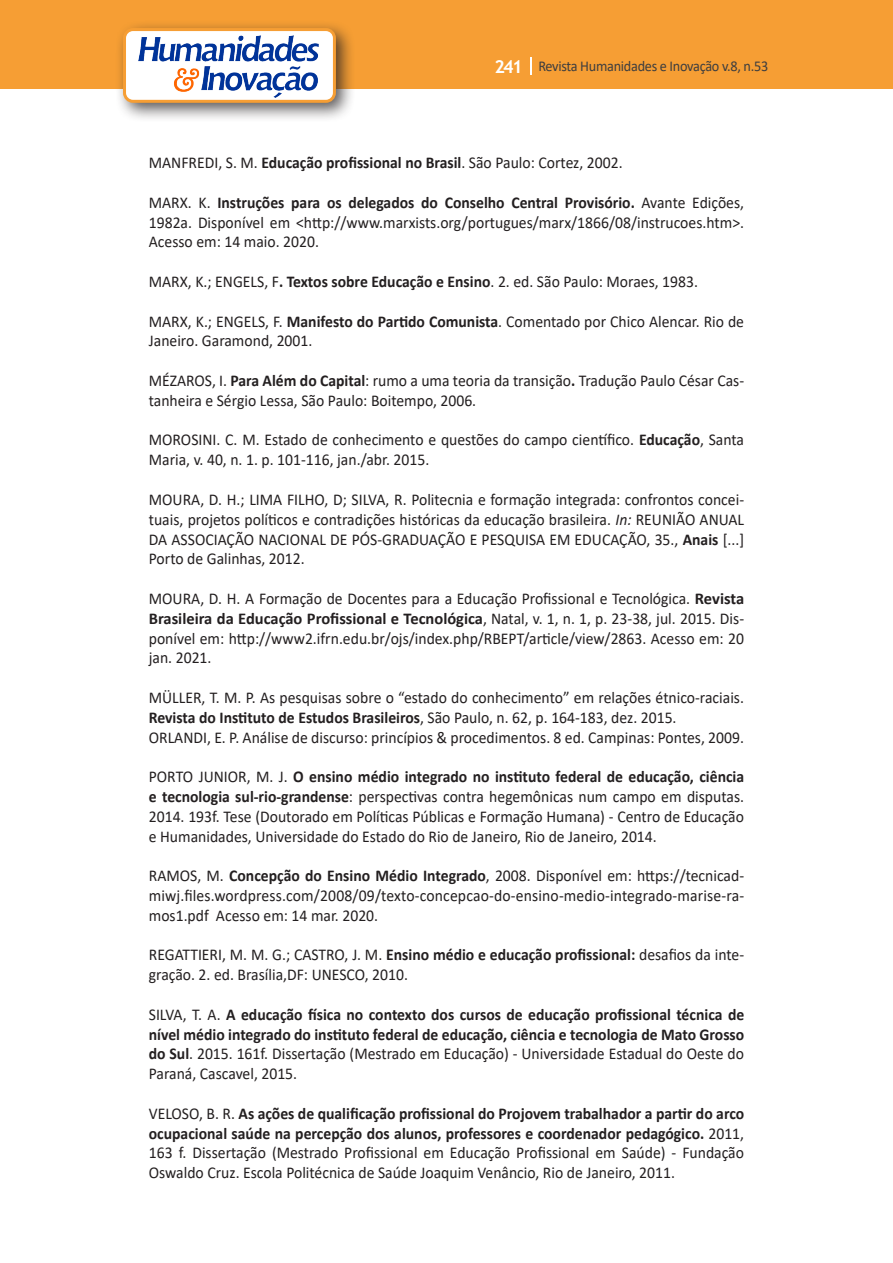
<style>
.page{position:relative;width:893px;height:1263px;background:#fff}
.page>*{position:absolute;margin:0;border:0;box-sizing:border-box;transform-origin:0 0}
.Texto{font:16.5px/19.8px "Calibri";color:#231f20;text-align:justify;scale:.95 1}
.Texto-2{font:700 16.5px/19.8px "Calibri";color:#231f20;text-align:justify;scale:.95 1}
.t1{font:15px "Calibri";letter-spacing:-.02em;color:#3e3e3f;scale:.95 1}
.s1{font-family:"Trebuchet MS";font-weight:700;font-size:18px;color:#fff}
.s2{font-weight:700}
.s3{font-style:italic}
.s4{font-weight:400}
</style>
<div class="page">
<div style="left:0;top:0;width:893px;height:88px;background:#f69e34"></div>
<svg style="left:530px;top:57px;width:2px;height:18px"></svg>
<div style="left:115px;top:20px;width:241px;height:103px;background:#231f20;opacity:.75"></div>
<div style="left:125px;top:30px;width:209px;height:71px;background:#fff;border-radius:9px"></div>
<img style="left:138px;top:35px;width:181px;height:62px">
<div style="left:123px;top:28px;width:213px;height:75px;border:3px solid #f69e34;border-radius:9px"></div>
<p class="t1" style="left:495px;top:56px;width:290px"><span class="s1">241</span> Revista Humanidades e Inovação v.8, n.53</p>
<p class="Texto" style="left:149px;top:152px;width:500px">MANFREDI, S. M. <span class="s2">Educação profissional no Brasil</span>. São Paulo: Cortez, 2002.</p>
<p class="Texto" style="left:149px;top:192px;width:628px">MARX. K. <span class="s2">Instruções para os delegados do Conselho Central Provisório.</span> Avante Edições, 1982a. Disponível em &lt;http://www.marxists.org/portugues/marx/1866/08/instrucoes.htm&gt;.<br>Acesso em: 14 maio. 2020.</p>
<p class="Texto" style="left:149px;top:271px;width:580px">MARX, K.; ENGELS, F<span class="s2">. Textos sobre Educação e Ensino</span>. 2. ed. São Paulo: Moraes, 1983.</p>
<p class="Texto" style="left:149px;top:311px;width:628px">MARX, K.; ENGELS, F. <span class="s2">Manifesto do Partido Comunista</span>. Comentado por Chico Alencar. Rio de<br>Janeiro. Garamond, 2001.</p>
<p class="Texto" style="left:149px;top:370px;width:628px">MÉZAROS, I. <span class="s2">Para Além do Capital</span>: rumo a uma teoria da transição<span class="s2">.</span> Tradução Paulo César Cas&shy;tanheira e Sérgio Lessa, São Paulo: Boitempo, 2006.</p>
<p class="Texto" style="left:149px;top:430px;width:628px">MOROSINI. C. M. Estado de conhecimento e questões do campo científico. <span class="s2">Educação</span>, Santa<br>Maria, v. 40, n. 1. p. 101-116, jan./abr. 2015.</p>
<p class="Texto" style="left:149px;top:489px;width:628px">MOURA, D. H.; LIMA FILHO, D; SILVA, R. Politecnia e formação integrada: confrontos concei&shy;tuais, projetos políticos e contradições históricas da educação brasileira. <span class="s3">In:</span> REUNIÃO ANUAL DA ASSOCIAÇÃO NACIONAL DE PÓS-GRADUAÇÃO E PESQUISA EM EDUCAÇÃO, 35., <span class="s2">Anais</span> [...] Porto de Galinhas, 2012.</p>
<p class="Texto" style="left:149px;top:588px;width:628px">MOURA, D. H. A Formação de Docentes para a Educação Profissional e Tecnológica. <span class="s2">Revista Brasileira da Educação Profissional e Tecnológica</span>, Natal, v. 1, n. 1, p. 23-38, jul. 2015. Dis&shy;ponível em: http://www2.ifrn.edu.br/ojs/index.php/RBEPT/article/view/2863. Acesso em: 20 jan. 2021.</p>
<p class="Texto" style="left:149px;top:687px;width:628px">MÜLLER, T. M. P. As pesquisas sobre o “estado do conhecimento” em relações étnico-raciais.<br><span class="s2">Revista do Instituto de Estudos Brasileiros</span>, São Paulo, n. 62, p. 164-183, dez. 2015.</p>
<p class="Texto" style="left:149px;top:727px;width:628px">ORLANDI, E. P. Análise de discurso: princípios &amp; procedimentos. 8 ed. Campinas: Pontes, 2009.</p>
<p class="Texto" style="left:149px;top:766px;width:628px">PORTO JUNIOR, M. J. <span class="s2">O ensino médio integrado no instituto federal de educação, ciência e tecnologia sul-rio-grandense</span>: perspectivas contra hegemônicas num campo em disputas.<br>2014. 193f. Tese (Doutorado em Políticas Públicas e Formação Humana) - Centro de Educação e Humanidades, Universidade do Estado do Rio de Janeiro, Rio de Janeiro, 2014.</p>
<p class="Texto" style="left:149px;top:865px;width:628px">RAMOS, M. <span class="s2">Concepção do Ensino Médio Integrado</span>, 2008. Disponível em: https://tecnicad&shy;miwj.files.wordpress.com/2008/09/texto-concepcao-do-ensino-medio-integrado-marise-ra&shy;mos1.pdf Acesso em: 14 mar. 2020.</p>
<p class="Texto" style="left:149px;top:944px;width:628px">REGATTIERI, M. M. G.; CASTRO, J. M. <span class="s2">Ensino médio e educação profissional:</span> desafios da inte&shy;gração. 2. ed. Brasília,DF: UNESCO, 2010.</p>
<p class="Texto-2" style="left:149px;top:1004px;width:628px"><span class="s4">SILVA, T. A.</span> A educação física no contexto dos cursos de educação profissional técnica de nível médio integrado do instituto federal de educação, ciência e tecnologia de Mato Grosso do Sul<span class="s4">. 2015. 161f. Dissertação (Mestrado em Educação) - Universidade Estadual do Oeste do Paraná, Cascavel, 2015.</span></p>
<p class="Texto" style="left:149px;top:1103px;width:628px">VELOSO, B. R. <span class="s2">As ações de qualificação profissional do Projovem trabalhador a partir do arco ocupacional saúde na percepção dos alunos, professores e coordenador pedagógico.</span> 2011, 163 f. Dissertação (Mestrado Profissional em Educação Profissional em Saúde) - Fundação Oswaldo Cruz. Escola Politécnica de Saúde Joaquim Venâncio, Rio de Janeiro, 2011.</p>
</div>
